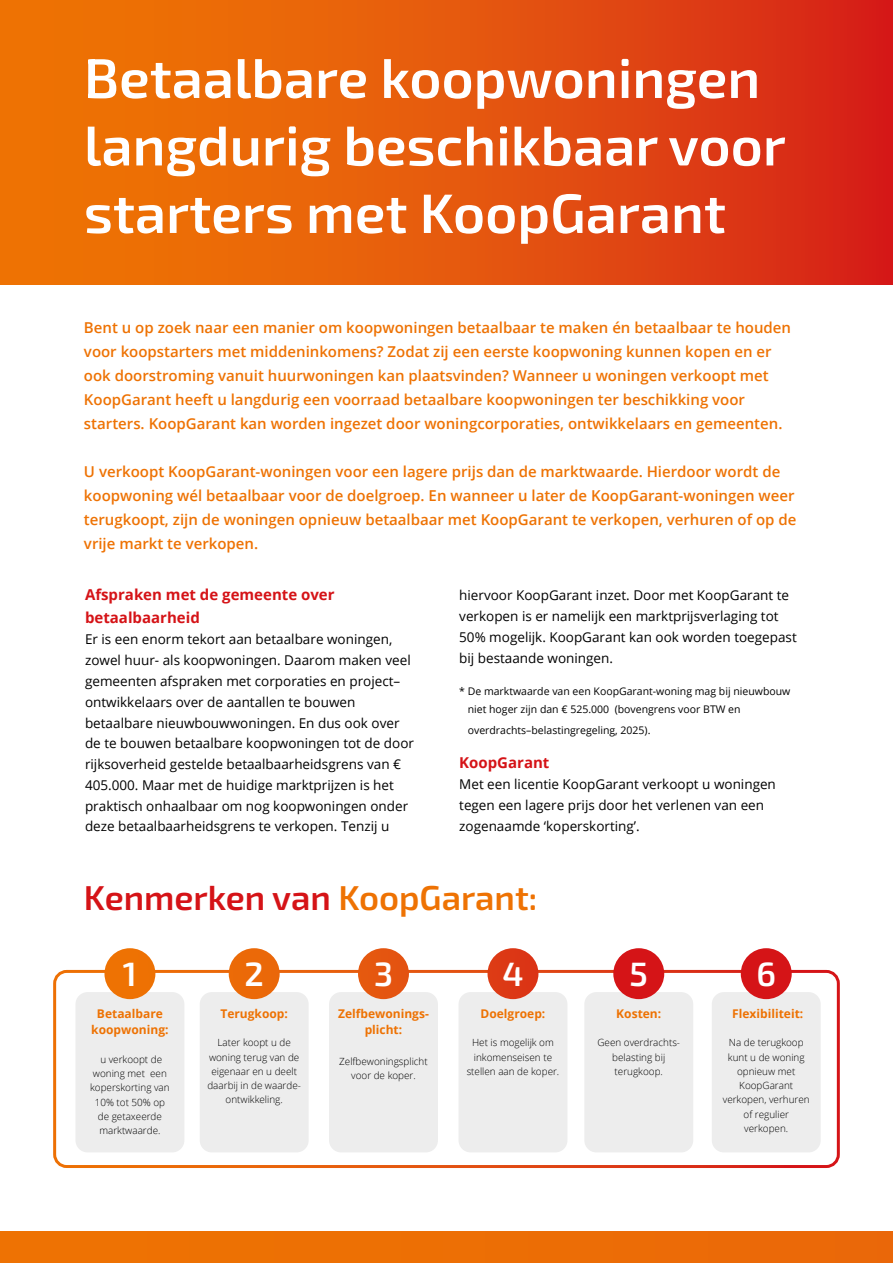
<style>
.page{position:relative;width:893px;height:1263px;background:#fff}
.page>*{position:absolute;margin:0;border:0;box-sizing:border-box;transform-origin:0 0}
.t1{font:55.5px/67.5px "Exo 2";color:#fff}
.t2{font:34.5px "Exo 2";color:#d51317}
.t3{font:33.75px "Exo 2";color:#fff}
.t4{font:600 15px/24px "Open Sans";color:#ee7203}
.t5{font:700 15px/23.1px "Open Sans";color:#d51317}
.t6{font:13.5px/20.7px "Open Sans";color:#000}
.t7{font:700 12px/16.5px "Open Sans";color:#ee7203;text-align:center}
.t8{font:10.5px/18px "Open Sans";color:#000}
.t9{font:300 9.9px/14.2px "Open Sans";color:#000;text-align:center}
.s1{color:#ee7203}
</style>
<div class="page">
<div style="left:0;top:0;width:893px;height:285px;background:linear-gradient(to right,#f18002,#d72719)"></div>
<div style="left:0;top:1231px;width:893px;height:32px;background:#ed6f05"></div>
<div style="left:53px;top:970px;width:787px;height:198px;border:3px solid #fff;border-radius:12px"></div>
<div style="left:75px;top:992px;width:109px;height:160px;background:#ededed;border-radius:12px"></div>
<div style="left:329px;top:992px;width:109px;height:160px;background:#ededed;border-radius:12px"></div>
<div style="left:584px;top:992px;width:109px;height:160px;background:#ededed;border-radius:12px"></div>
<div style="left:200px;top:992px;width:109px;height:160px;background:#ededed;border-radius:12px"></div>
<div style="left:459px;top:992px;width:108px;height:160px;background:#ededed;border-radius:12px"></div>
<div style="left:712px;top:992px;width:109px;height:160px;background:#ededed;border-radius:12px"></div>
<div style="left:104px;top:948px;width:51px;height:51px;background:#ee7203;border-radius:25px"></div>
<div style="left:229px;top:948px;width:51px;height:51px;background:#eb6908;border-radius:25px"></div>
<div style="left:358px;top:948px;width:51px;height:51px;background:#e45510;border-radius:25px"></div>
<div style="left:487px;top:948px;width:51px;height:51px;background:#dc3715;border-radius:25px"></div>
<div style="left:613px;top:948px;width:51px;height:51px;background:#d51417;border-radius:25px"></div>
<div style="left:741px;top:948px;width:51px;height:51px;background:#d51417;border-radius:25px"></div>
<h1 class="t1" style="left:84px;top:43px;width:703px">Betaalbare koopwoningen langdurig beschikbaar voor starters met KoopGarant</h1>
<p class="t4" style="left:84px;top:315px;width:709px">Bent u op zoek naar een manier om koopwoningen betaalbaar te maken én betaalbaar te houden voor koopstarters met middeninkomens? Zodat zij een eerste koopwoning kunnen kopen en er ook doorstroming vanuit huurwoningen kan plaatsvinden? Wanneer u woningen verkoopt met KoopGarant heeft u langdurig een voorraad betaalbare koopwoningen ter beschikking voor starters. KoopGarant kan worden ingezet door woningcorporaties, ontwikkelaars en gemeenten.</p>
<p class="t4" style="left:84px;top:459px;width:714px">U verkoopt KoopGarant-woningen voor een lagere prijs dan de marktwaarde. Hierdoor wordt de koopwoning wél betaalbaar voor de doelgroep. En wanneer u later de KoopGarant-woningen weer terugkoopt, zijn de woningen opnieuw betaalbaar met KoopGarant te verkopen, verhuren of op de vrije markt te verkopen.</p>
<p class="t5" style="left:85px;top:583px;width:251px">Afspraken met de gemeente over betaalbaarheid</p>
<p class="t6" style="left:85px;top:629px;width:330px">Er is een enorm tekort aan betaalbare woningen, zowel huur- als koopwoningen. Daarom maken veel gemeenten afspraken met corporaties en project– ontwikkelaars over de aantallen te bouwen betaalbare nieuwbouwwoningen. En dus ook over de te bouwen betaalbare koopwoningen tot de door rijksoverheid gestelde betaalbaarheidsgrens van € 405.000. Maar met de huidige marktprijzen is het praktisch onhaalbaar om nog koopwoningen onder deze betaalbaarheidsgrens te verkopen. Tenzij u</p>
<p class="t6" style="left:459px;top:584px;width:339px">hiervoor KoopGarant inzet. Door met KoopGarant te verkopen is er namelijk een marktprijsverlaging tot 50% mogelijk. KoopGarant kan ook worden toegepast bij bestaande woningen.</p>
<p class="t8" style="left:468px;top:681px;width:324px;text-indent:-9px">* De marktwaarde van een KoopGarant-woning mag bij nieuwbouw niet hoger zijn dan € 525.000 (bovengrens voor BTW en</p>
<p class="t8" style="left:468px;top:720px;width:184px">overdrachts–belastingregeling, 2025).</p>
<p class="t5" style="left:459px;top:751px;width:92px">KoopGarant</p>
<p class="t6" style="left:459px;top:774px;width:318px">Met een licentie KoopGarant verkoopt u woningen tegen een lagere prijs door het verlenen van een zogenaamde ‘koperskorting’.</p>
<h2 class="t2" style="left:84px;top:874px;width:455px">Kenmerken van <span class="s1">KoopGarant:</span></h2>
<h3 class="t3" style="left:123px;top:950px;width:16px">1</h3>
<h3 class="t3" style="left:245px;top:950px;width:21px">2</h3>
<h3 class="t3" style="left:374px;top:950px;width:20px">3</h3>
<h3 class="t3" style="left:502px;top:950px;width:23px">4</h3>
<h3 class="t3" style="left:630px;top:950px;width:20px">5</h3>
<h3 class="t3" style="left:756px;top:950px;width:21px">6</h3>
<p class="t7" style="left:481px;top:1005px;width:66px">Doelgroep:</p>
<p class="t9" style="left:467px;top:1035px;width:94px">Het is mogelijk om inkomenseisen te stellen aan de koper.</p>
<p class="t7" style="left:338px;top:1005px;width:92px">Zelfbewonings&shy;plicht:</p>
<p class="t9" style="left:339px;top:1054px;width:90px">Zelfbewoningsplicht voor de koper.</p>
<p class="t7" style="left:91px;top:1005px;width:79px">Betaalbare koopwoning:</p>
<p class="t9" style="left:90px;top:1052px;width:81px">u verkoopt de woning met een koperskorting van<br>10% tot 50% op de getaxeerde marktwaarde.</p>
<p class="t7" style="left:220px;top:1005px;width:69px">Terugkoop:</p>
<p class="t9" style="left:207px;top:1035px;width:95px">Later koopt u de woning terug van de eigenaar en u deelt daarbij in de waarde&shy;ontwikkeling.</p>
<p class="t7" style="left:732px;top:1005px;width:73px">Flexibiliteit:</p>
<p class="t9" style="left:723px;top:1035px;width:88px">Na de terugkoop kunt u de woning opnieuw met<br>KoopGarant verkopen, verhuren of regulier verkopen.</p>
<p class="t7" style="left:616px;top:1005px;width:46px">Kosten:</p>
<p class="t9" style="left:597px;top:1035px;width:84px">Geen overdrachts&shy;belasting bij terugkoop.</p>
</div>
